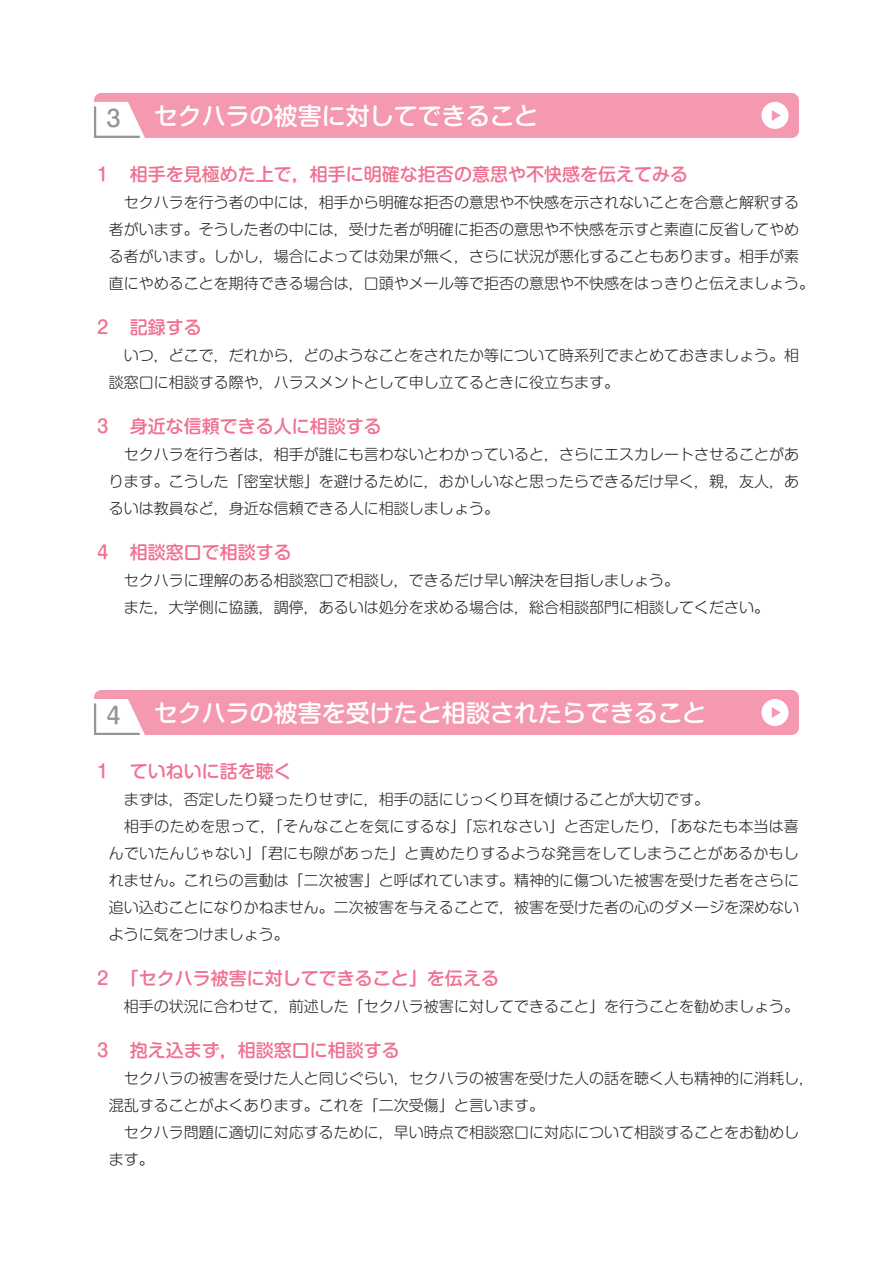
<style>
.page{position:relative;width:893px;height:1263px;background:#fff}
.page>*{position:absolute;margin:0;border:0;box-sizing:border-box;transform-origin:0 0}
.t1{font:500 24px "Shin M Go Pr 6 N";color:#fff}
.t2{font:500 22.5px "Shin M Go Pr 6 N";color:#939598}
.t3{font:500 18px "Shin M Go Pr 6 N";color:#f17091}
.t4{font:300 15px/27px "Shin M Go Pr 6 N";color:#231f20}
</style>
<div class="page">
<div style="left:94px;top:93px;width:705px;height:45px;background:#f499b0;border-radius:8px"></div>
<div style="left:761px;top:102px;width:27px;height:27px;background:#fff;border-radius:50%"></div>
<svg style="left:772px;top:110px;width:9px;height:11px"></svg>
<svg style="left:94px;top:102px;width:51px;height:36px"></svg>
<div style="left:94px;top:690px;width:705px;height:45px;background:#f499b0;border-radius:8px"></div>
<div style="left:761px;top:699px;width:27px;height:27px;background:#fff;border-radius:50%"></div>
<svg style="left:772px;top:707px;width:9px;height:11px"></svg>
<svg style="left:94px;top:699px;width:51px;height:36px"></svg>
<h2 class="t2" style="left:106px;top:100px;width:16px">3</h2>
<h1 class="t1" style="left:154px;top:96px;width:386px">セクハラの被害に対してできること</h1>
<p class="t3" style="left:94px;top:159px;width:595px">１　相手を見極めた上で，相手に明確な拒否の意思や不快感を伝えてみる</p>
<p class="t4" style="left:109px;top:188px;width:706px;text-indent:15px">セクハラを行う者の中には，相手から明確な拒否の意思や不快感を示されないことを合意と解釈する者がいます。そうした者の中には，受けた者が明確に拒否の意思や不快感を示すと素直に反省してやめる者がいます。しかし，場合によっては効果が無く，さらに状況が悪化することもあります。相手が素直にやめることを期待できる場合は，口頭やメール等で拒否の意思や不快感をはっきりと伝えましょう。</p>
<p class="t3" style="left:94px;top:312px;width:109px">２　記録する</p>
<p class="t4" style="left:109px;top:341px;width:691px">　いつ，どこで，だれから，どのようなことをされたか等について時系列でまとめておきましょう。相談窓口に相談する際や，ハラスメントとして申し立てるときに役立ちます。</p>
<p class="t3" style="left:94px;top:411px;width:289px">３　身近な信頼できる人に相談する</p>
<p class="t4" style="left:109px;top:440px;width:691px;text-align:justify;text-indent:15px">セクハラを行う者は，相手が誰にも言わないとわかっていると，さらにエスカレートさせることがあります。こうした「密室状態」を避けるために，おかしいなと思ったらできるだけ早く，親，友人，あるいは教員など，身近な信頼できる人に相談しましょう。</p>
<p class="t3" style="left:94px;top:537px;width:199px">４　相談窓口で相談する</p>
<p class="t4" style="left:124px;top:566px;width:646px">セクハラに理解のある相談窓口で相談し，できるだけ早い解決を目指しましょう。<br>また，大学側に協議，調停，あるいは処分を求める場合は，総合相談部門に相談してください。</p>
<h2 class="t2" style="left:106px;top:697px;width:16px">4</h2>
<h1 class="t1" style="left:154px;top:693px;width:554px">セクハラの被害を受けたと相談されたらできること</h1>
<p class="t3" style="left:94px;top:756px;width:199px">１　ていねいに話を聴く</p>
<p class="t4" style="left:109px;top:785px;width:691px">　まずは，否定したり疑ったりせずに，相手の話にじっくり耳を傾けることが大切です。<br>　相手のためを思って，「そんなことを気にするな」「忘れなさい」と否定したり，「あなたも本当は喜んでいたんじゃない」「君にも隙があった」と責めたりするような発言をしてしまうことがあるかもしれません。これらの言動は「二次被害」と呼ばれています。精神的に傷ついた被害を受けた者をさらに追い込むことになりかねません。二次被害を与えることで，被害を受けた者の心のダメージを深めないように気をつけましょう。</p>
<p class="t3" style="left:94px;top:963px;width:406px">２　「セクハラ被害に対してできること」を伝える</p>
<p class="t4" style="left:109px;top:992px;width:691px">　相手の状況に合わせて，前述した「セクハラ被害に対してできること」を行うことを勧めましょう。</p>
<p class="t3" style="left:94px;top:1035px;width:307px">３　抱え込まず，相談窓口に相談する</p>
<p class="t4" style="left:109px;top:1064px;width:706px;text-indent:15px">セクハラの被害を受けた人と同じぐらい，セクハラの被害を受けた人の話を聴く人も精神的に消耗し，混乱することがよくあります。これを「二次受傷」と言います。</p>
<p class="t4" style="left:109px;top:1118px;width:691px;text-indent:15px">セクハラ問題に適切に対応するために，早い時点で相談窓口に対応について相談することをお勧めします。</p>
</div>
